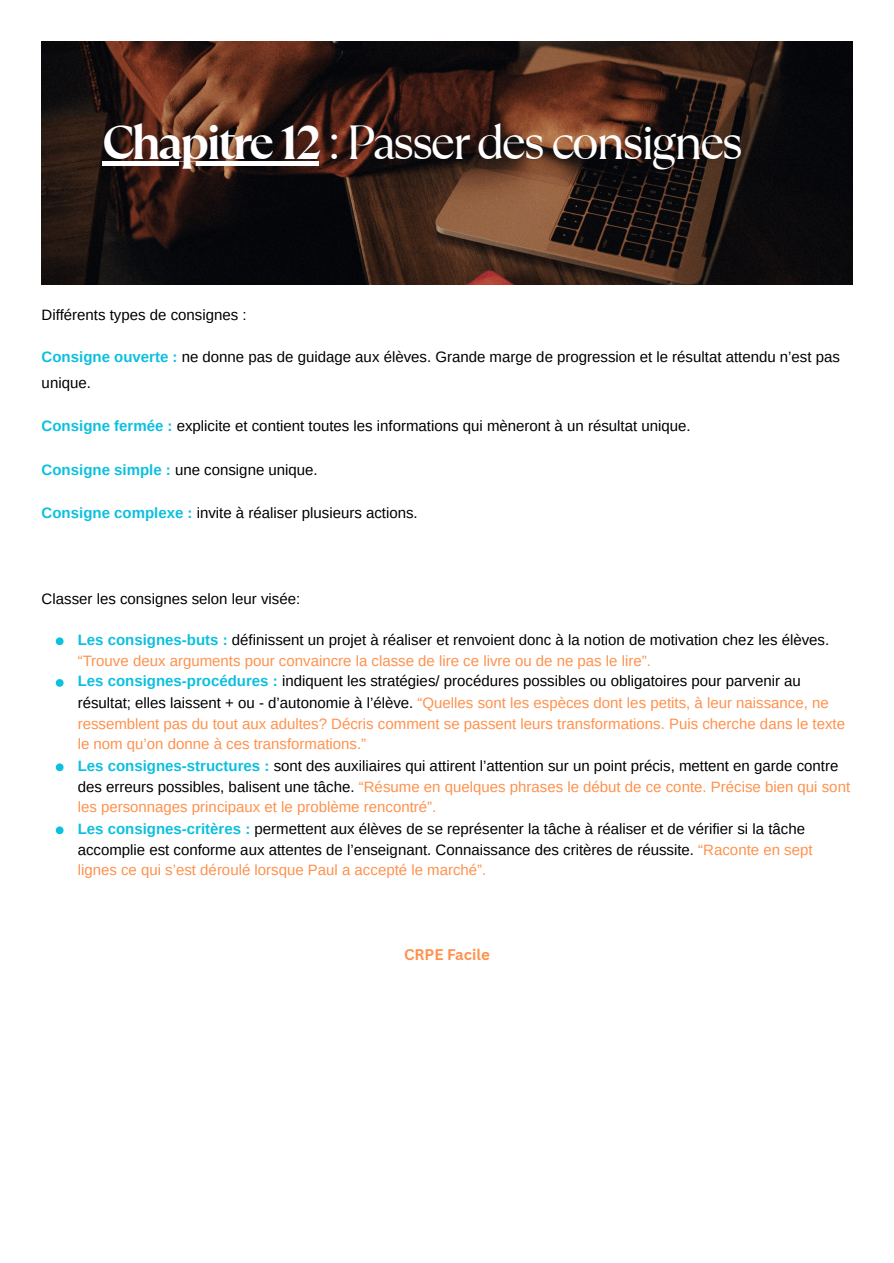
<style>
.page{position:relative;width:894px;height:1263px;background:#fff}
.page>*{position:absolute;margin:0;border:0;box-sizing:border-box;transform-origin:0 0}
.t1{font:47.7px "TT Ramillas";letter-spacing:-.065em;color:#fff}
.t2{font:15px/20.9px "Arimo";color:#000}
.t3{font:15px/21px "Arimo";color:#ff914d}
.t4{font:700 15px "Canva Sans";color:#ff914d}
.s1{font-weight:700}
.s2{font-weight:700;color:#0cc0df}
.s3{color:#ff914d}
.s4{color:#000}
</style>
<div class="page">
<img style="left:42px;top:42px;width:810px;height:243px">
<hr style="left:102px;top:162px;width:217px;height:4px;background:#fff">
<svg style="left:56px;top:637px;width:7px;height:8px"></svg>
<svg style="left:56px;top:679px;width:7px;height:8px"></svg>
<svg style="left:56px;top:763px;width:7px;height:8px"></svg>
<svg style="left:56px;top:826px;width:7px;height:8px"></svg>
<p class="t1" style="left:102px;top:110px;width:642px"><span class="s1">Chapitre 12</span> : Passer des consignes</p>
<p class="t2" style="left:42px;top:304px;width:206px">Différents types de consignes :</p>
<p class="t2" style="left:42px;top:344px;width:799px;line-height:25.8px"><span class="s2">Consigne ouverte :</span> ne donne pas de guidage aux élèves. Grande marge de progression et le résultat attendu n’est pas unique.</p>
<p class="t2" style="left:42px;top:415px;width:650px"><span class="s2">Consigne fermée :</span> explicite et contient toutes les informations qui mèneront à un résultat unique.</p>
<p class="t2" style="left:42px;top:459px;width:277px"><span class="s2">Consigne simple :</span> une consigne unique.</p>
<p class="t2" style="left:42px;top:502px;width:377px"><span class="s2">Consigne complexe :</span> invite à réaliser plusieurs actions.</p>
<p class="t2" style="left:42px;top:588px;width:260px">Classer les consignes selon leur visée:</p>
<p class="t2" style="left:78px;top:629px;width:752px;line-height:21.3px"><span class="s2">Les consignes-buts :</span> définissent un projet à réaliser et renvoient donc à la notion de motivation chez les élèves. <span class="s3">“Trouve deux arguments pour convaincre la classe de lire ce livre ou de ne pas le lire”.</span></p>
<p class="t3" style="left:78px;top:671px;width:768px"><span class="s2">Les consignes-procédures :</span> <span class="s4">indiquent les stratégies/ procédures possibles ou obligatoires pour parvenir au résultat; elles laissent + ou - d’autonomie à l’élève.</span> “Quelles sont les espèces dont les petits, à leur naissance, ne ressemblent pas du tout aux adultes? Décris comment se passent leurs transformations. Puis cherche dans le texte le nom qu’on donne à ces transformations.”</p>
<p class="t2" style="left:78px;top:755px;width:773px"><span class="s2">Les consignes-structures :</span> sont des auxiliaires qui attirent l’attention sur un point précis, mettent en garde contre des erreurs possibles, balisent une tâche. <span class="s3">“Résume en quelques phrases le début de ce conte. Précise bien qui sont les personnages principaux et le problème rencontré”.</span></p>
<p class="t2" style="left:78px;top:818px;width:736px"><span class="s2">Les consignes-critères :</span> permettent aux élèves de se représenter la tâche à réaliser et de vérifier si la tâche accomplie est conforme aux attentes de l’enseignant. Connaissance des critères de réussite. <span class="s3">“Raconte en sept lignes ce qui s’est déroulé lorsque Paul a accepté le marché”.</span></p>
<h1 class="t4" style="left:404px;top:944px;width:87px">CRPE Facile</h1>
</div>
